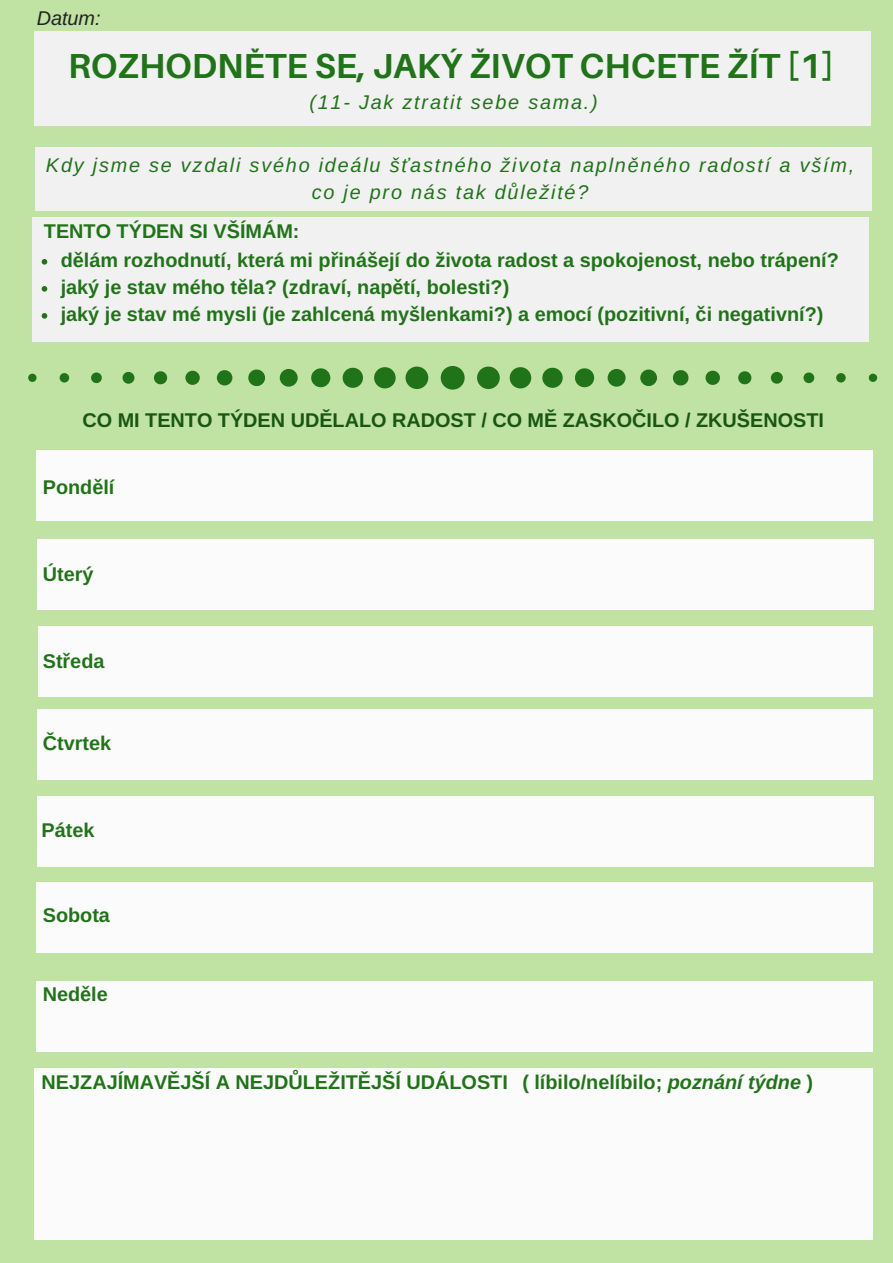
<style>
.page{position:relative;width:893px;height:1263px;background:#c0e2a3}
.page>*{position:absolute;margin:0;border:0;box-sizing:border-box;transform-origin:0 0}
.t1{font:700 34.8px "Aileron";color:#217319}
.t2{font:700 19.8px/27px "Arimo";color:#217319}
.t3{font:italic 19.8px/27px "Arimo";letter-spacing:.09em;color:#217319;text-align:center}
.t4{font:700 19.8px "Arimo";color:#195613}
.t5{font:italic 19.8px "Arimo";color:#222}
.s1{font-family:"Liberation Sans"}
.s2{font-style:italic}
</style>
<div class="page">
<div style="left:36px;top:882px;width:837px;height:71px;background:#fbfbfb"></div>
<div style="left:37px;top:796px;width:837px;height:71px;background:#fbfbfb"></div>
<div style="left:37px;top:709px;width:836px;height:71px;background:#fbfbfb"></div>
<div style="left:38px;top:626px;width:835px;height:71px;background:#fbfbfb"></div>
<div style="left:37px;top:539px;width:837px;height:71px;background:#fbfbfb"></div>
<div style="left:36px;top:450px;width:837px;height:71px;background:#fbfbfb"></div>
<div style="left:34px;top:32px;width:836px;height:94px;background:#f1f1f1"></div>
<div style="left:36px;top:981px;width:837px;height:71px;background:#fbfbfb"></div>
<div style="left:34px;top:1069px;width:839px;height:171px;background:#fbfbfb"></div>
<div style="left:35px;top:147px;width:836px;height:64px;background:#f1f1f1"></div>
<div style="left:33px;top:217px;width:836px;height:125px;background:#f1f1f1"></div>
<div style="left:441px;top:366px;width:24px;height:24px;background:#217319;border-radius:50%"></div>
<div style="left:477px;top:367px;width:23px;height:22px;background:#217319;border-radius:50%"></div>
<div style="left:510px;top:367px;width:21px;height:21px;background:#217319;border-radius:50%"></div>
<svg style="left:542px;top:368px;width:21px;height:20px"></svg>
<svg style="left:575px;top:368px;width:19px;height:19px"></svg>
<div style="left:608px;top:369px;width:18px;height:18px;background:#217319;border-radius:50%"></div>
<div style="left:640px;top:369px;width:17px;height:17px;background:#217319;border-radius:50%"></div>
<svg style="left:673px;top:370px;width:15px;height:15px"></svg>
<svg style="left:706px;top:371px;width:14px;height:14px"></svg>
<svg style="left:738px;top:371px;width:13px;height:13px"></svg>
<div style="left:771px;top:372px;width:12px;height:12px;background:#217319;border-radius:50%"></div>
<div style="left:803px;top:372px;width:11px;height:11px;background:#217319;border-radius:50%"></div>
<div style="left:836px;top:373px;width:10px;height:9px;background:#217319;border-radius:50%"></div>
<div style="left:869px;top:374px;width:8px;height:8px;background:#217319;border-radius:50%"></div>
<div style="left:406px;top:367px;width:22px;height:22px;background:#217319;border-radius:50%"></div>
<div style="left:374px;top:367px;width:22px;height:21px;background:#217319;border-radius:50%"></div>
<svg style="left:343px;top:368px;width:20px;height:20px"></svg>
<div style="left:311px;top:368px;width:19px;height:19px;background:#217319;border-radius:50%"></div>
<div style="left:280px;top:369px;width:18px;height:18px;background:#217319;border-radius:50%"></div>
<svg style="left:248px;top:369px;width:17px;height:17px"></svg>
<div style="left:217px;top:370px;width:15px;height:15px;background:#217319;border-radius:50%"></div>
<div style="left:185px;top:371px;width:15px;height:14px;background:#217319;border-radius:50%"></div>
<svg style="left:154px;top:371px;width:13px;height:13px"></svg>
<div style="left:123px;top:372px;width:11px;height:12px;background:#217319;border-radius:50%"></div>
<div style="left:91px;top:372px;width:11px;height:11px;background:#217319;border-radius:50%"></div>
<div style="left:60px;top:373px;width:9px;height:9px;background:#217319;border-radius:50%"></div>
<div style="left:28px;top:374px;width:9px;height:8px;background:#217319;border-radius:50%"></div>
<svg style="left:42px;top:259px;width:5px;height:6px"></svg>
<svg style="left:42px;top:286px;width:5px;height:6px"></svg>
<svg style="left:42px;top:313px;width:5px;height:6px"></svg>
<p class="t5" style="left:37px;top:7px;width:65px">Datum:</p>
<h1 class="t1" style="left:68px;top:44px;width:767px">ROZHODNĚTE SE, JAKÝ ŽIVOT CHCETE ŽÍT [1]</h1>
<p class="t3" style="left:309px;top:89px;width:290px">(11- Jak ztratit sebe sama.)</p>
<p class="t3" style="left:46px;top:152px;width:810px">Kdy jsme se vzdali svého ideálu <span class="s1">šť</span>astného <span class="s1">ž</span>ivota napln<span class="s1">ě</span>ného radostí a v<span class="s1">š</span>ím, co je pro nás tak d<span class="s1">ů</span>le<span class="s1">ž</span>ité?</p>
<p class="t2" style="left:44px;top:217px;width:257px">TENTO TÝDEN SI V<span class="s1">Š</span>ÍMÁM:</p>
<p class="t2" style="left:61px;top:246px;width:780px">d<span class="s1">ě</span>lám rozhodnutí, která mi p<span class="s1">ř</span>iná<span class="s1">š</span>ejí do <span class="s1">ž</span>ivota radost a spokojenost, nebo trápení? jaký je stav mého t<span class="s1">ě</span>la? (zdraví, nap<span class="s1">ě</span>tí, bolesti?)<br>jaký je stav mé mysli (je zahlcená my<span class="s1">š</span>lenkami?) a emocí (pozitivní, <span class="s1">č</span>i negativní?)</p>
<p class="t4" style="left:82px;top:409px;width:743px">CO MI TENTO TÝDEN UD<span class="s1">Ě</span>LALO RADOST / CO M<span class="s1">Ě</span> ZASKO<span class="s1">Č</span>ILO / ZKU<span class="s1">Š</span>ENOSTI</p>
<p class="t2" style="left:43px;top:474px;width:73px">Pond<span class="s1">ě</span>lí</p>
<p class="t2" style="left:43px;top:561px;width:52px">Úterý</p>
<p class="t2" style="left:43px;top:647px;width:63px">St<span class="s1">ř</span>eda</p>
<p class="t2" style="left:43px;top:730px;width:70px"><span class="s1">Č</span>tvrtek</p>
<p class="t2" style="left:42px;top:816px;width:54px">Pátek</p>
<p class="t2" style="left:43px;top:902px;width:69px">Sobota</p>
<p class="t2" style="left:43px;top:981px;width:67px">Ned<span class="s1">ě</span>le</p>
<p class="t2" style="left:42px;top:1068px;width:468px">NEJZAJÍMAV<span class="s1">Ě</span>J<span class="s1">Š</span>Í A NEJD<span class="s1">Ů</span>LE<span class="s1">Ž</span>IT<span class="s1">Ě</span>J<span class="s1">Š</span>Í UDÁLOSTI</p>
<p class="t2" style="left:522px;top:1068px;width:292px">( líbilo/nelíbilo; <span class="s2">poznání týdne</span> )</p>
</div>
